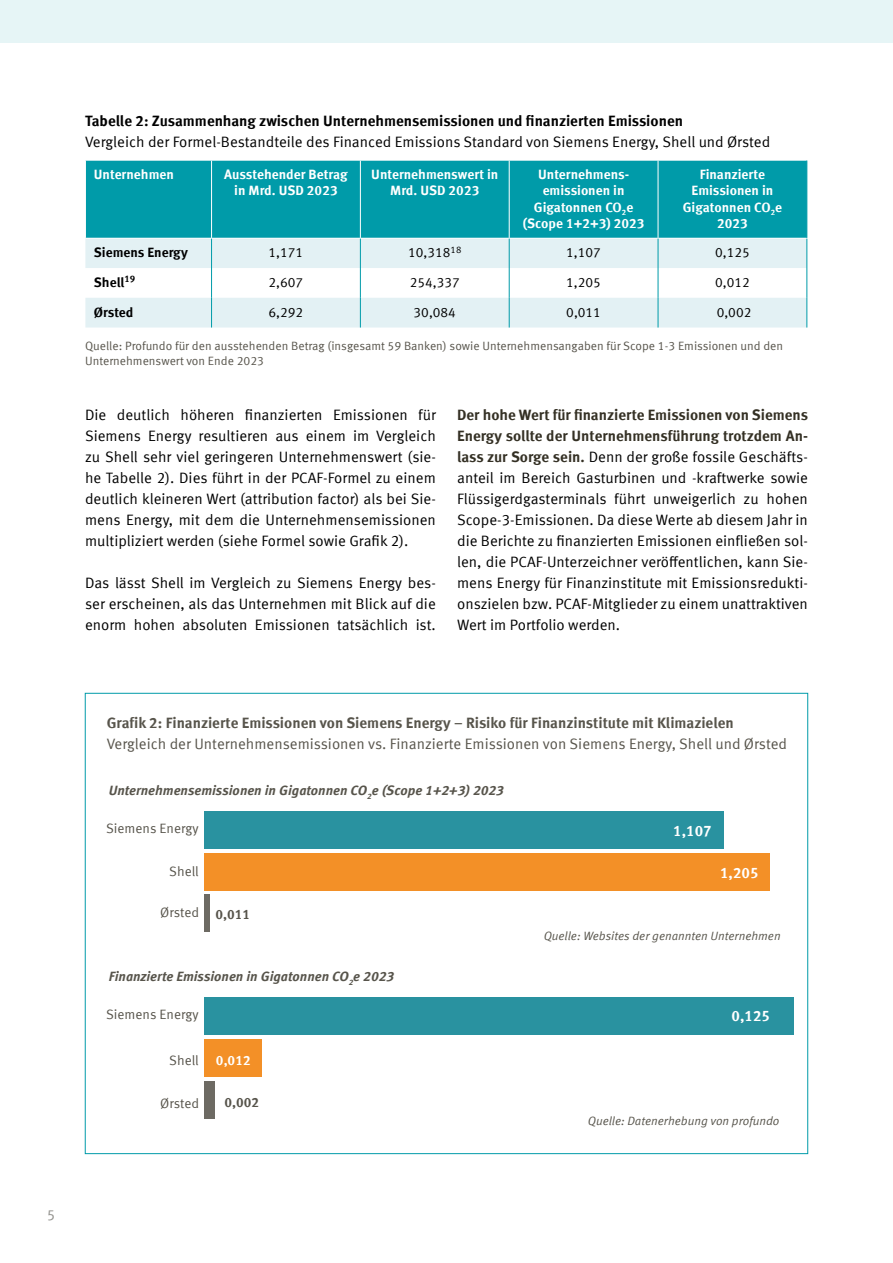
<style>
.page{position:relative;width:893px;height:1263px;background:#fff}
.page>*{position:absolute;margin:0;border:0;box-sizing:border-box;transform-origin:0 0}
.t1{font:15px/21px "Meta Offc Norm";color:#000;text-align:justify}
.t2{font:700 15px/21px "Meta Offc";color:#343024}
.t3{font:15px "Meta Offc Norm";color:#57544b}
.t4{font:700 15px "Meta Offc";color:#57544b}
.t5{font:700 15px "Meta Offc";color:#000}
.t6{font:700 15px "Meta Offc";color:#fff}
.t7{font:15px "Meta Offc Norm";color:#959490}
.t8{font:700 13.5px/16.5px "Meta Offc";color:#fff;text-align:center}
.t9{font:italic 700 13.5px "Meta Offc";color:#57544b}
.t10{font:13.5px "Meta Offc Norm";color:#000}
.t11{font:13.5px "Meta Offc Norm";color:#57544b}
.t12{font:700 13.5px "Meta Offc";color:#000}
.t13{font:700 13.5px "Meta Offc";color:#57544b}
.t14{font:12px/14.2px "Meta Offc Norm";color:#57544b}
.t15{font:12px "Meta Offc Norm Ita";color:#57544b}
.s1{font-family:"Meta Offc";font-weight:700;color:#343024}
</style>
<div class="page">
<div style="left:0;top:0;width:893px;height:43px;background:#e6f5f6"></div>
<hr style="left:892px;top:0;width:1px;height:43px;background:#009ba9">
<div style="left:86px;top:161px;width:720px;height:77px;background:#009ba9"></div>
<svg style="left:85px;top:239px;width:722px;height:88px;fill:#e3f1f4"></svg>
<hr style="left:509px;top:161px;width:1px;height:77px;background:#fff">
<hr style="left:658px;top:161px;width:1px;height:77px;background:#fff">
<hr style="left:211px;top:161px;width:1px;height:77px;background:#fff">
<hr style="left:360px;top:161px;width:1px;height:77px;background:#fff">
<svg style="left:211px;top:239px;width:1px;height:29px"></svg>
<svg style="left:360px;top:239px;width:1px;height:29px"></svg>
<svg style="left:509px;top:239px;width:1px;height:29px"></svg>
<svg style="left:658px;top:239px;width:1px;height:29px"></svg>
<svg style="left:807px;top:239px;width:1px;height:29px"></svg>
<hr style="left:211px;top:268px;width:1px;height:30px;background:#009ba9">
<hr style="left:360px;top:268px;width:1px;height:30px;background:#009ba9">
<hr style="left:509px;top:268px;width:1px;height:30px;background:#009ba9">
<hr style="left:658px;top:268px;width:1px;height:30px;background:#009ba9">
<hr style="left:807px;top:268px;width:1px;height:30px;background:#009ba9">
<svg style="left:211px;top:298px;width:1px;height:29px"></svg>
<svg style="left:360px;top:298px;width:1px;height:29px"></svg>
<svg style="left:509px;top:298px;width:1px;height:29px"></svg>
<svg style="left:658px;top:298px;width:1px;height:29px"></svg>
<svg style="left:807px;top:298px;width:1px;height:29px"></svg>
<hr style="left:806px;top:161px;width:1px;height:77px;background:#009ba9">
<div style="left:204px;top:894px;width:6px;height:38px;background:#6d6a63"></div>
<div style="left:204px;top:853px;width:566px;height:37px;background:#f39027"></div>
<div style="left:204px;top:811px;width:520px;height:38px;background:#2992a0"></div>
<div style="left:204px;top:1081px;width:11px;height:37px;background:#6d6a63"></div>
<div style="left:204px;top:1039px;width:58px;height:38px;background:#f39027"></div>
<div style="left:204px;top:997px;width:590px;height:38px;background:#2992a0"></div>
<p class="t5" style="left:85px;top:112px;width:599px">Tabelle 2: Zusammenhang zwischen Unternehmensemissionen und finanzierten Emissionen</p>
<p class="t1" style="left:85px;top:132px;width:687px">Vergleich der Formel-Bestandteile des Financed Emissions Standard von Siemens Energy, Shell und Ørsted</p>
<p class="t8" style="left:94px;top:166px;width:82px">Unternehmen</p>
<p class="t8" style="left:224px;top:166px;width:125px">Ausstehender Betrag in Mrd. USD 2023</p>
<p class="t8" style="left:371px;top:166px;width:129px">Unternehmenswert in<br>Mrd. USD 2023</p>
<p class="t8" style="left:523px;top:166px;width:123px">Unternehmens&shy;emissionen in<br>Gigatonnen CO<sub>2</sub>e (Scope 1+2+3) 2023</p>
<p class="t8" style="left:683px;top:166px;width:101px">Finanzierte<br>Emissionen in<br>Gigatonnen CO<sub>2</sub>e<br>2023</p>
<p class="t12" style="left:94px;top:244px;width:95px">Siemens Energy</p>
<p class="t10" style="left:269px;top:245px;width:36px">1,171</p>
<p class="t10" style="left:408px;top:245px;width:55px">10,318<sup>18</sup></p>
<p class="t10" style="left:566px;top:245px;width:36px">1,107</p>
<p class="t10" style="left:715px;top:245px;width:36px">0,125</p>
<p class="t12" style="left:94px;top:274px;width:43px">Shell<sup>19</sup></p>
<p class="t10" style="left:269px;top:274px;width:36px">2,607</p>
<p class="t10" style="left:410px;top:274px;width:52px">254,337</p>
<p class="t10" style="left:566px;top:274px;width:36px">1,205</p>
<p class="t10" style="left:715px;top:274px;width:36px">0,012</p>
<p class="t12" style="left:94px;top:304px;width:41px">Ørsted</p>
<p class="t10" style="left:269px;top:304px;width:36px">6,292</p>
<p class="t10" style="left:414px;top:304px;width:44px">30,084</p>
<p class="t10" style="left:566px;top:304px;width:36px">0,011</p>
<p class="t10" style="left:717px;top:304px;width:36px">0,002</p>
<p class="t14" style="left:85px;top:339px;width:700px">Quelle: Profundo für den ausstehenden Betrag (insgesamt 59 Banken) sowie Unternehmensangaben für Scope 1-3 Emissionen und den<br>Unternehmenswert von Ende 2023</p>
<p class="t1" style="left:85px;top:405px;width:352px">Die deutlich höheren finanzierten Emissionen für Siemens Energy resultieren aus einem im Vergleich zu Shell sehr viel geringeren Unternehmenswert (sie&shy;he Tabelle 2). Dies führt in der PCAF-Formel zu einem deutlich kleineren Wert (attribution factor) als bei Sie&shy;mens Energy, mit dem die Unternehmensemissionen multipliziert werden (siehe Formel sowie Grafik 2).</p>
<p class="t1" style="left:85px;top:573px;width:352px">Das lässt Shell im Vergleich zu Siemens Energy bes&shy;ser erscheinen, als das Unternehmen mit Blick auf die enorm hohen absoluten Emissionen tatsächlich ist.</p>
<p class="t2" style="left:457px;top:405px;width:352px">Der hohe Wert für finanzierte Emissionen von Siemens<br>Energy sollte der Unternehmensführung trotzdem An-</p>
<p class="t1" style="left:457px;top:447px;width:352px"><span class="s1">lass zur Sorge sein.</span> Denn der große fossile Geschäfts&shy;anteil im Bereich Gasturbinen und -kraftwerke sowie Flüssigerdgasterminals führt unweigerlich zu hohen Scope-3-Emissionen. Da diese Werte ab diesem Jahr in die Berichte zu finanzierten Emissionen einfließen sol&shy;len, die PCAF-Unterzeichner veröffentlichen, kann Sie&shy;mens Energy für Finanzinstitute mit Emissionsredukti&shy;onszielen bzw. PCAF-Mitglieder zu einem unattraktiven Wert im Portfolio werden.</p>
<p class="t7" style="left:47px;top:1206px;width:10px">5</p>
<p class="t4" style="left:107px;top:714px;width:629px">Grafik 2: Finanzierte Emissionen von Siemens Energy – Risiko für Finanzinstitute mit Klimazielen</p>
<p class="t3" style="left:107px;top:735px;width:682px">Vergleich der Unternehmensemissionen vs. Finanzierte Emissionen von Siemens Energy, Shell und Ørsted</p>
<p class="t9" style="left:109px;top:782px;width:396px">Unternehmensemissionen in Gigatonnen CO<sub>2</sub>e (Scope 1+2+3) 2023</p>
<p class="t11" style="left:106px;top:821px;width:94px">Siemens Energy</p>
<p class="t11" style="left:169px;top:863px;width:31px">Shell</p>
<p class="t11" style="left:160px;top:904px;width:40px">Ørsted</p>
<p class="t13" style="left:215px;top:907px;width:36px">0,011</p>
<p class="t9" style="left:109px;top:968px;width:287px">Finanzierte Emissionen in Gigatonnen CO<sub>2</sub>e 2023</p>
<p class="t11" style="left:106px;top:1007px;width:94px">Siemens Energy</p>
<p class="t11" style="left:169px;top:1052px;width:31px">Shell</p>
<p class="t11" style="left:160px;top:1095px;width:40px">Ørsted</p>
<p class="t8" style="left:216px;top:1052px;width:36px">0,012</p>
<p class="t13" style="left:225px;top:1094px;width:36px">0,002</p>
<p class="t6" style="left:673px;top:821px;width:40px">1,107</p>
<p class="t6" style="left:720px;top:863px;width:40px">1,205</p>
<p class="t15" style="left:544px;top:929px;width:238px">Quelle: Websites der genannten Unternehmen</p>
<p class="t6" style="left:731px;top:1007px;width:40px">0,125</p>
<p class="t15" style="left:588px;top:1113px;width:193px">Quelle: Datenerhebung von profundo</p>
</div>
